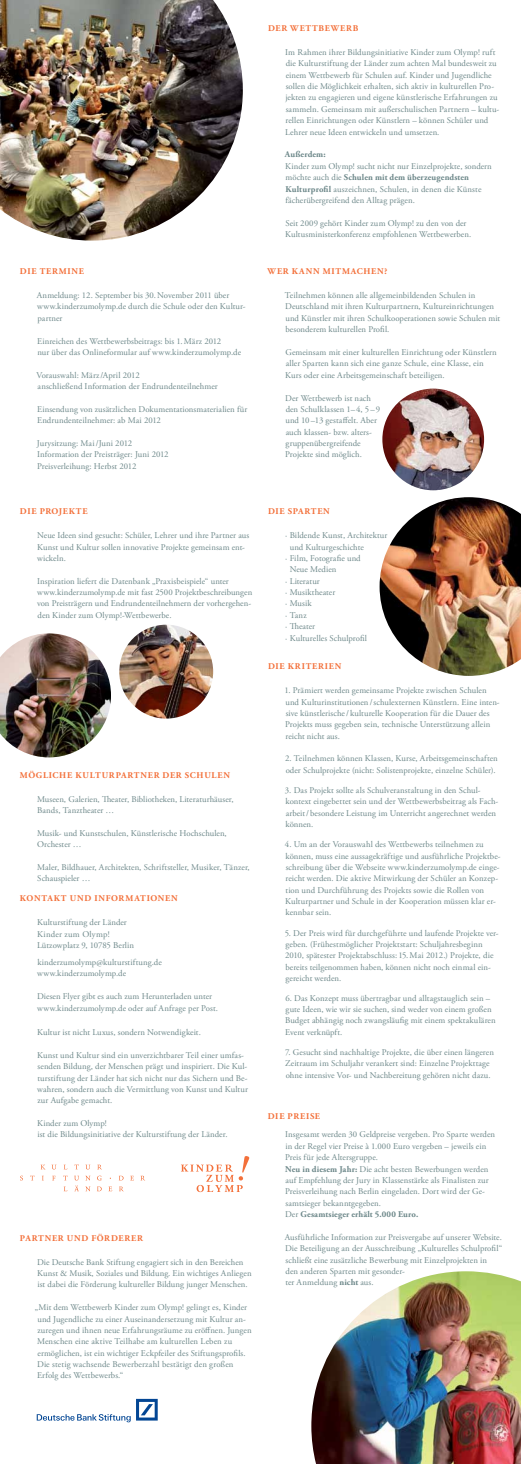
<style>
.page{position:relative;width:521px;height:1464px;background:#fff}
.page>*{position:absolute;margin:0;border:0;box-sizing:border-box;transform-origin:0 0}
.t1{font:8.75px/11.4px "Adobe Garamond Pro";letter-spacing:.005em;color:#6c8789}
.t2{font:700 8.75px "Adobe Garamond Pro";letter-spacing:.085em;color:#f3703a}
.t3{font:700 8.75px "Adobe Garamond Pro";letter-spacing:.01em;color:#6c8789}
.s1{font-weight:700}
</style>
<div class="page">
<svg style="left:52px;top:1164px;width:4px;height:5px"></svg>
<svg style="left:74px;top:1164px;width:5px;height:5px"></svg>
<svg style="left:97px;top:1164px;width:5px;height:5px"></svg>
<svg style="left:30px;top:1175px;width:5px;height:5px"></svg>
<svg style="left:52px;top:1175px;width:3px;height:5px"></svg>
<svg style="left:63px;top:1175px;width:5px;height:5px"></svg>
<svg style="left:85px;top:1175px;width:5px;height:5px"></svg>
<svg style="left:97px;top:1175px;width:5px;height:5px"></svg>
<svg style="left:119px;top:1175px;width:5px;height:5px"></svg>
<svg style="left:130px;top:1175px;width:4px;height:5px"></svg>
<svg style="left:97px;top:1186px;width:5px;height:5px"></svg>
<svg style="left:108px;top:1186px;width:4px;height:5px"></svg>
<svg style="left:85px;top:1164px;width:5px;height:5px"></svg>
<svg style="left:74px;top:1175px;width:5px;height:16px"></svg>
<svg style="left:85px;top:1186px;width:5px;height:5px"></svg>
<svg style="left:41px;top:1164px;width:4px;height:5px"></svg>
<svg style="left:140px;top:1175px;width:5px;height:5px"></svg>
<svg style="left:119px;top:1186px;width:4px;height:5px"></svg>
<svg style="left:181px;top:1156px;width:68px;height:36px"></svg>
<img style="left:382px;top:388px;width:102px;height:102px;border-radius:51px">
<img style="left:311px;top:1271px;width:210px;height:192px">
<img style="left:379px;top:497px;width:142px;height:179px">
<img style="left:0;top:0;width:243px;height:241px">
<img style="left:0;top:633px;width:111px;height:124px">
<img style="left:119px;top:624px;width:94px;height:94px;border-radius:47px">
<svg style="left:37px;top:1398px;width:121px;height:24px"></svg>
<p class="t2" style="left:20px;top:266px;width:66px">DIE TERMINE</p>
<p class="t1" style="left:37px;top:290px;width:210px">Anmeldung: 12. September bis 30.November 2011 über www.kinderzumolymp.de durch die Schule oder den Kultur&shy;partner</p>
<p class="t1" style="left:37px;top:335px;width:205px">Einreichen des Wettbewerbsbeitrags: bis 1.März 2012<br>nur über das Onlineformular auf www.kinderzumolymp.de</p>
<p class="t1" style="left:37px;top:369px;width:183px">Vorauswahl: März/April 2012<br>anschließend Information der Endrundenteilnehmer</p>
<p class="t1" style="left:37px;top:404px;width:212px">Einsendung von zusätzlichen Dokumentationsmaterialien für<br>Endrundenteilnehmer: ab Mai 2012</p>
<p class="t1" style="left:37px;top:438px;width:133px">Jurysitzung: Mai/Juni 2012<br>Information der Preisträger: Juni 2012<br>Preisverleihung: Herbst 2012</p>
<p class="t2" style="left:20px;top:506px;width:69px">DIE PROJEKTE</p>
<p class="t1" style="left:37px;top:530px;width:214px">Neue Ideen sind gesucht: Schüler, Lehrer und ihre Partner aus<br>Kunst und Kultur sollen innovative Projekte gemeinsam ent&shy;wickeln.</p>
<p class="t1" style="left:37px;top:575px;width:217px">Inspiration liefert die Datenbank „Praxisbeispiele“ unter www.kinderzumolymp.de mit fast 2500 Projektbeschreibungen von Preisträgern und Endrundenteilnehmern der vorhergehen&shy;den Kinder zum Olymp!-Wettbewerbe.</p>
<p class="t2" style="left:20px;top:770px;width:63px">MÖGLICHE kultur</p>
<p class="t2" style="left:116px;top:770px;width:55px">PARTNER der</p>
<p class="t2" style="left:185px;top:770px;width:13px">Schulen</p>
<p class="t1" style="left:37px;top:793px;width:198px">Museen, Galerien, Theater, Bibliotheken, Literaturhäuser,<br>Bands, Tanztheater …</p>
<p class="t1" style="left:37px;top:827px;width:191px">Musik- und Kunstschulen, Künstlerische Hochschulen,<br>Orchester …</p>
<p class="t1" style="left:37px;top:862px;width:214px">Maler, Bildhauer, Architekten, Schriftsteller, Musiker, Tänzer,<br>Schauspieler …</p>
<p class="t2" style="left:20px;top:893px;width:159px">KONTAKT UND INFORMATIONEN</p>
<p class="t1" style="left:37px;top:917px;width:99px">Kulturstiftung der Länder<br>Kinder zum Olymp!<br>Lützowplatz 9, 10785 Berlin</p>
<p class="t1" style="left:37px;top:956px;width:126px">kinderzumolymp@kulturstiftung.de www.kinderzumolymp.de</p>
<p class="t1" style="left:37px;top:991px;width:182px">Diesen Flyer gibt es auch zum Herunterladen unter www.kinderzumolymp.de oder auf Anfrage per Post.</p>
<p class="t1" style="left:37px;top:1026px;width:165px">Kultur ist nicht Luxus, sondern Notwendigkeit.</p>
<p class="t1" style="left:37px;top:1049px;width:212px">Kunst und Kultur sind ein unverzichtbarer Teil einer umfas&shy;senden Bildung, der Menschen prägt und inspiriert. Die Kul&shy;turstiftung der Länder hat sich nicht nur das Sichern und Be&shy;wahren, sondern auch die Vermittlung von Kunst und Kultur zur Aufgabe gemacht.</p>
<p class="t1" style="left:37px;top:1117px;width:192px">Kinder zum Olymp!<br>ist die Bildungsinitiative der Kulturstiftung der Länder.</p>
<p class="t2" style="left:20px;top:1232px;width:125px">PARTNER UND FÖRDERER</p>
<p class="t1" style="left:37px;top:1256px;width:216px">Die Deutsche Bank Stiftung engagiert sich in den Bereichen<br>Kunst &amp; Musik, Soziales und Bildung. Ein wichtiges Anliegen ist dabei die Förderung kultureller Bildung junger Menschen.</p>
<p class="t1" style="left:35px;top:1301px;width:218px">„Mit dem Wettbewerb Kinder zum Olymp! gelingt es, Kinder und Jugendliche zu einer Auseinandersetzung mit Kultur an&shy;zuregen und ihnen neue Erfahrungsräume zu eröffnen. Jungen Menschen eine aktive Teilhabe am kulturellen Leben zu ermöglichen, ist ein wichtiger Eckpfeiler des Stiftungsprofils.<br>Die stetig wachsende Bewerberzahl bestätigt den großen Erfolg des Wettbewerbs.“</p>
<p class="t2" style="left:268px;top:23px;width:92px">DER WETTBEWERB</p>
<p class="t1" style="left:285px;top:47px;width:215px">Im Rahmen ihrer Bildungsinitiative Kinder zum Olymp! ruft die Kulturstiftung der Länder zum achten Mal bundesweit zu einem Wettbewerb für Schulen auf. Kinder und Jugendliche sollen die Möglichkeit erhalten, sich aktiv in kulturellen Pro&shy;jekten zu engagieren und eigene künstlerische Erfahrungen zu sammeln. Gemeinsam mit außerschulischen Partnern – kultu&shy;rellen Einrichtungen oder Künstlern – können Schüler und Lehrer neue Ideen entwickeln und umsetzen.</p>
<p class="t3" style="left:285px;top:149px;width:42px">Außerdem:</p>
<p class="t1" style="left:285px;top:161px;width:208px">Kinder zum Olymp! sucht nicht nur Einzelprojekte, sondern möchte auch die <span class="s1">Schulen mit dem überzeugendsten Kulturprofil</span> auszeichnen, Schulen, in denen die Künste fächerübergreifend den Alltag prägen.</p>
<p class="t1" style="left:285px;top:217px;width:187px">Seit 2009 gehört Kinder zum Olymp! zu den von der<br>Kultusministerkonferenz empfohlenen Wettbewerben.</p>
<p class="t2" style="left:267px;top:266px;width:121px">WER KANN MITMACHEN?</p>
<p class="t1" style="left:285px;top:290px;width:217px">Teilnehmen können alle allgemeinbildenden Schulen in Deutschland mit ihren Kulturpartnern, Kultureinrichtungen und Künstler mit ihren Schulkooperationen sowie Schulen mit besonderem kulturellen Profil.</p>
<p class="t1" style="left:285px;top:347px;width:213px">Gemeinsam mit einer kulturellen Einrichtung oder Künstlern aller Sparten kann sich eine ganze Schule, eine Klasse, ein<br>Kurs oder eine Arbeitsgemeinschaft beteiligen.</p>
<p class="t1" style="left:285px;top:392px;width:97px">Der Wettbewerb ist nach den Schulklassen 1–4, 5– 9 und 10–13 gestaffelt. Aber auch klassen- bzw. alters&shy;gruppenübergreifende<br>Projekte sind möglich.</p>
<p class="t2" style="left:268px;top:506px;width:63px">DIE SPARTEN</p>
<p class="t1" style="left:285px;top:530px;width:104px">· Bildende Kunst, Architektur</p>
<p class="t1" style="left:290px;top:541px;width:76px">und Kulturgeschichte</p>
<p class="t1" style="left:285px;top:553px;width:77px">· Film, Fotografie und</p>
<p class="t1" style="left:290px;top:564px;width:48px">Neue Medien</p>
<p class="t1" style="left:285px;top:575px;width:36px">· Literatur</p>
<p class="t1" style="left:285px;top:587px;width:52px">· Musiktheater</p>
<p class="t1" style="left:285px;top:598px;width:28px">· Musik</p>
<p class="t1" style="left:285px;top:609px;width:23px">· Tanz</p>
<p class="t1" style="left:285px;top:621px;width:31px">· Theater</p>
<p class="t1" style="left:285px;top:632px;width:83px">· Kulturelles Schulprofil</p>
<p class="t2" style="left:268px;top:661px;width:75px">DIE KRITERIEN</p>
<p class="t1" style="left:284px;top:685px;width:217px">1. Prämiert werden gemeinsame Projekte zwischen Schulen und Kulturinstitutionen/schulexternen Künstlern. Eine inten&shy;sive künstlerische/ kulturelle Kooperation für die Dauer des Projekts muss gegeben sein, technische Unterstützung allein reicht nicht aus.</p>
<p class="t1" style="left:285px;top:753px;width:214px">2. Teilnehmen können Klassen, Kurse, Arbeitsgemeinschaften oder Schulprojekte (nicht: Solistenprojekte, einzelne Schüler).</p>
<p class="t1" style="left:285px;top:784px;width:215px">3. Das Projekt sollte als Schulveranstaltung in den Schul&shy;kontext eingebettet sein und der Wettbewerbsbeitrag als Fach&shy;arbeit/besondere Leistung im Unterricht angerechnet werden können.</p>
<p class="t1" style="left:285px;top:839px;width:217px">4. Um an der Vorauswahl des Wettbewerbs teilnehmen zu können, muss eine aussagekräftige und ausführliche Projektbe&shy;schreibung über die Webseite www.kinderzumolymp.de einge&shy;reicht werden. Die aktive Mitwirkung der Schüler an Konzep&shy;tion und Durchführung des Projekts sowie die Rollen von Kulturpartner und Schule in der Kooperation müssen klar er&shy;kennbar sein.</p>
<p class="t1" style="left:285px;top:927px;width:215px">5. Der Preis wird für durchgeführte und laufende Projekte ver&shy;geben. (Frühestmöglicher Projektstart: Schuljahresbeginn 2010, spätester Projektabschluss: 15.Mai 2012.) Projekte, die bereits teilgenommen haben, können nicht noch einmal ein&shy;gereicht werden.</p>
<p class="t1" style="left:285px;top:992px;width:212px">6. Das Konzept muss übertragbar und alltagstauglich sein – gute Ideen, wie wir sie suchen, sind weder von einem großen Budget abhängig noch zwangsläufig mit einem spektakulären Event verknüpft.</p>
<p class="t1" style="left:285px;top:1046px;width:210px">7. Gesucht sind nachhaltige Projekte, die über einen längeren<br>Zeitraum im Schuljahr verankert sind: Einzelne Projekttage ohne intensive Vor- und Nachbereitung gehören nicht dazu.</p>
<p class="t2" style="left:268px;top:1110px;width:54px">DIE PREISE</p>
<p class="t1" style="left:285px;top:1129px;width:211px">Insgesamt werden 30 Geldpreise vergeben. Pro Sparte werden in der Regel vier Preise à 1.000 Euro vergeben – jeweils ein Preis für jede Altersgruppe.<br><span class="s1">Neu in diesem Jahr:</span> Die acht besten Bewerbungen werden auf Empfehlung der Jury in Klassenstärke als Finalisten zur Preisverleihung nach Berlin eingeladen. Dort wird der Ge&shy;samtsieger bekanntgegeben.<br>Der <span class="s1">Gesamtsieger erhält 5.000 Euro.</span></p>
<p class="t1" style="left:285px;top:1231px;width:219px">Ausführliche Information zur Preisvergabe auf unserer Website.<br>Die Beteiligung an der Ausschreibung „Kulturelles Schulprofil“ schließt eine zusätzliche Bewerbung mit Einzelprojekten in<br>den anderen Sparten mit gesonder-<br>ter Anmeldung <span class="s1">nicht</span> aus.</p>
</div>
